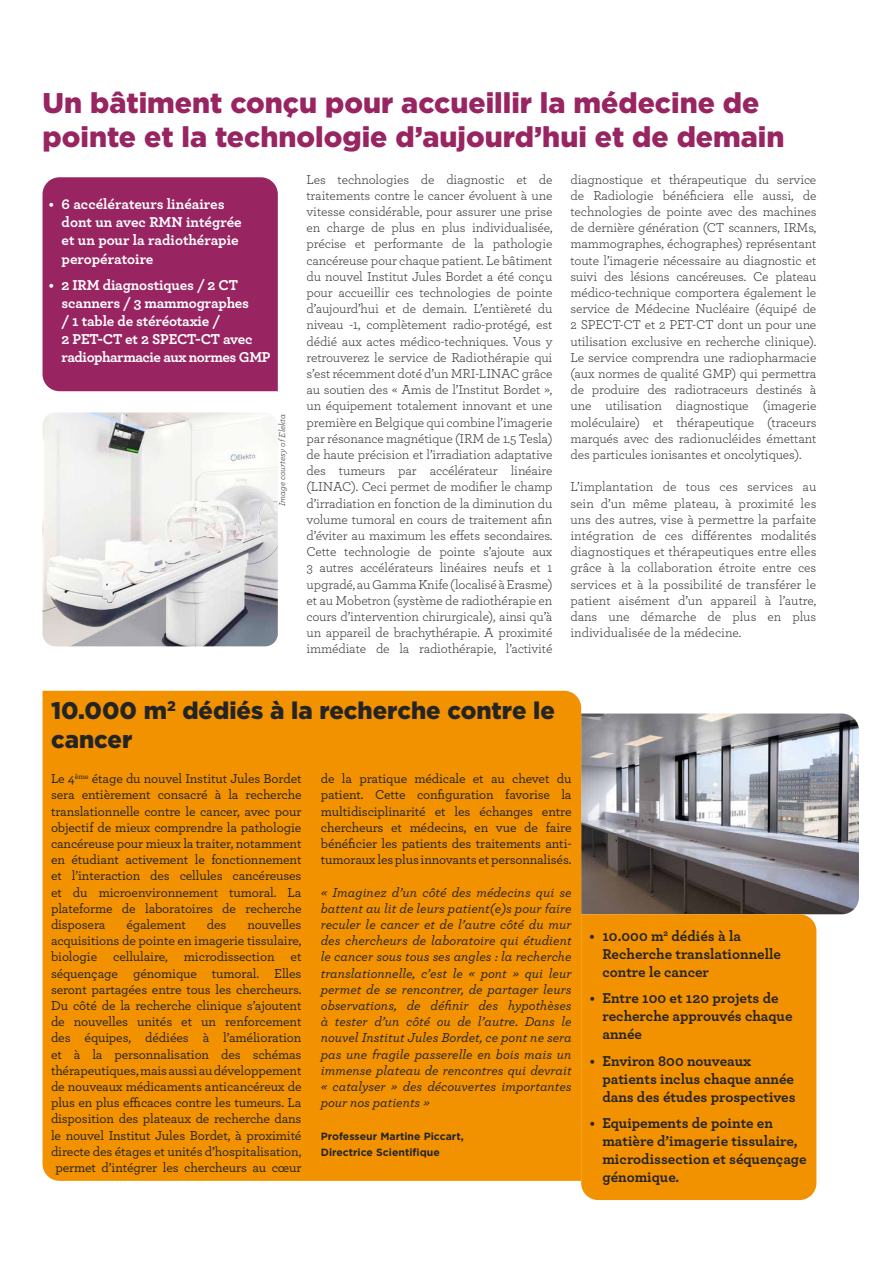
<style>
.page{position:relative;width:893px;height:1263px;background:#fff}
.page>*{position:absolute;margin:0;border:0;box-sizing:border-box;transform-origin:0 0}
.t1{font:900 28.5px/34.2px "Gotham HTF";color:#982561}
.t2{font:900 24px/28.8px "Gotham HTF";color:#252425}
.t3{font:700 15px/18px "Archer";color:#252425}
.t4{font:700 15px/18px "Archer";letter-spacing:-.01em;color:#fff}
.t5{font:13.5px/16.2px "Archer";letter-spacing:-.01em;color:#3d3d3c;text-align:justify}
.t6{font:500 13.5px/16.2px "Archer";letter-spacing:-.01em;color:#252425;text-align:justify}
.t7{font:italic 500 13.5px/16.2px "Archer";color:#252425;text-align:justify}
.t8{font:700 10.5px/16.2px "Gotham HTF";color:#252425}
.t9{font:italic 9px "Archer";color:#3d3d3c}
</style>
<div class="page">
<img style="left:43px;top:412px;width:235px;height:234px">
<img style="left:581px;top:713px;width:278px;height:201px">
<div style="left:43px;top:177px;width:235px;height:214px;background:#982561"></div>
<div style="left:43px;top:691px;width:538px;height:490px;background:#f39200"></div>
<div style="left:581px;top:914px;width:235px;height:286px;background:#f39200"></div>
<h1 class="t1" style="left:43px;top:85px;width:743px">Un bâtiment conçu pour accueillir la médecine de pointe et la technologie d’aujourd’hui et de demain</h1>
<p class="t5" style="left:306px;top:170px;width:247px">Les technologies de diagnostic et de traitements contre le cancer évoluent à une vitesse considérable, pour assurer une prise en charge de plus en plus individualisée, précise et performante de la pathologie cancéreuse pour chaque patient. Le bâtiment du nouvel Institut Jules Bordet a été conçu pour accueillir ces technologies de pointe d’aujourd’hui et de demain. L’entièreté du niveau -1, complètement radio-protégé, est dédié aux actes médico-techniques. Vous y retrouverez le service de Radiothérapie qui s’est récemment doté d’un MRI-LINAC grâce au soutien des « Amis de l’Institut Bordet », un équipement totalement innovant et une première en Belgique qui combine l’imagerie par résonance magnétique (IRM de 1.5 Tesla) de haute précision et l’irradiation adaptative des tumeurs par accélérateur linéaire (LINAC). Ceci permet de modifier le champ d’irradiation en fonction de la diminution du volume tumoral en cours de traitement afin d’éviter au maximum les effets secondaires.<br>Cette technologie de pointe s’ajoute aux 3 autres accélérateurs linéaires neufs et 1 upgradé, au Gamma Knife (localisé à Erasme) et au Mobetron (système de radiothérapie en cours d’intervention chirurgicale), ainsi qu’à un appareil de brachythérapie. A proximité immédiate de la radiothérapie, l’activité</p>
<p class="t5" style="left:570px;top:170px;width:247px">diagnostique et thérapeutique du service de Radiologie bénéficiera elle aussi, de technologies de pointe avec des machines de dernière génération (CT scanners, IRMs, mammographes, échographes) représentant toute l’imagerie nécessaire au diagnostic et suivi des lésions cancéreuses. Ce plateau médico-technique comportera également le service de Médecine Nucléaire (équipé de 2 SPECT-CT et 2 PET-CT dont un pour une utilisation exclusive en recherche clinique).<br>Le service comprendra une radiopharmacie (aux normes de qualité GMP) qui permettra de produire des radiotraceurs destinés à une utilisation diagnostique (imagerie moléculaire) et thérapeutique (traceurs marqués avec des radionucléides émettant des particules ionisantes et oncolytiques).</p>
<p class="t4" style="left:62px;top:195px;width:182px;text-indent:-13px">• 6 accélérateurs linéaires dont un avec RMN intégrée et un pour la radiothérapie peropératoire</p>
<p class="t4" style="left:62px;top:275px;width:210px;text-indent:-13px">• 2 IRM diagnostiques / 2 CT scanners / 3 mammographes<br>/ 1 table de stéréotaxie /<br>2 PET-CT et 2 SPECT-CT avec radiopharmacie aux normes GMP</p>
<p class="t9" style="left:276px;top:506px;width:94px;rotate:-90deg">Image courtesy of Elekta</p>
<p class="t5" style="left:570px;top:478px;width:247px">L’implantation de tous ces services au sein d’un même plateau, à proximité les uns des autres, vise à permettre la parfaite intégration de ces différentes modalités diagnostiques et thérapeutiques entre elles grâce à la collaboration étroite entre ces services et à la possibilité de transférer le patient aisément d’un appareil à l’autre, dans une démarche de plus en plus individualisée de la médecine.</p>
<h2 class="t2" style="left:51px;top:695px;width:505px">10.000 m<sup>2</sup> dédiés à la recherche contre le cancer</h2>
<p class="t6" style="left:51px;top:770px;width:252px">Le 4<sup>ème</sup> étage du nouvel Institut Jules Bordet sera entièrement consacré à la recherche translationnelle contre le cancer, avec pour objectif de mieux comprendre la pathologie cancéreuse pour mieux la traiter, notamment en étudiant activement le fonctionnement et l’interaction des cellules cancéreuses et du microenvironnement tumoral. La plateforme de laboratoires de recherche disposera</p>
<p class="t6" style="left:321px;top:770px;width:252px">de la pratique médicale et au chevet du patient. Cette configuration favorise la multidisciplinarité et les échanges entre chercheurs et médecins, en vue de faire bénéficier les patients des traitements anti&shy;tumoraux les plus innovants et personnalisés.</p>
<p class="t7" style="left:321px;top:883px;width:252px">« Imaginez d’un côté des médecins qui se battent au lit de leurs patient(e)s pour faire reculer le cancer et de l’autre côté du mur des chercheurs de laboratoire qui étudient le cancer sous tous ses angles : la recherche translationnelle, c’est le « pont » qui leur permet de se rencontrer, de partager leurs observations, de définir des hypothèses à tester d’un côté ou de l’autre. Dans le nouvel Institut Jules Bordet, ce pont ne sera pas une fragile passerelle en bois mais un immense plateau de rencontres qui devrait « catalyser » des découvertes importantes pour nos patients »</p>
<p class="t8" style="left:321px;top:1127px;width:144px">Professeur Martine Piccart,<br>Directrice Scientifique</p>
<p class="t6" style="left:51px;top:916px;width:252px;text-align:right">nouvelles<br>acquisitions de pointe en imagerie tissulaire, biologie cellulaire, microdissection et séquençage génomique tumoral. Elles seront partagées entre tous les chercheurs.<br>Du côté de la recherche clinique s’ajoutent de nouvelles unités et un renforcement des équipes, dédiées à l’amélioration et à la personnalisation des schémas thérapeutiques, mais aussi au développement de nouveaux médicaments anticancéreux de plus en plus efficaces contre les tumeurs. La disposition des plateaux de recherche dans le nouvel Institut Jules Bordet, à proximité directe des étages et unités d’hospitalisation, permet d’intégrer les chercheurs au cœur</p>
<p class="t6" style="left:127px;top:916px;width:61px">également</p>
<p class="t6" style="left:207px;top:916px;width:21px">des</p>
<p class="t3" style="left:602px;top:926px;width:180px;text-indent:-13px">• 10.000 m<sup>2</sup> dédiés à la<br>Recherche translationnelle contre le cancer</p>
<p class="t3" style="left:602px;top:988px;width:192px;text-indent:-13px">• Entre 100 et 120 projets de recherche approuvés chaque année</p>
<p class="t3" style="left:602px;top:1051px;width:195px;text-indent:-13px">• Environ 800 nouveaux patients inclus chaque année dans des études prospectives</p>
<p class="t3" style="left:602px;top:1113px;width:206px;text-indent:-13px">• Equipements de pointe en matière d’imagerie tissulaire, microdissection et séquençage génomique.</p>
</div>
